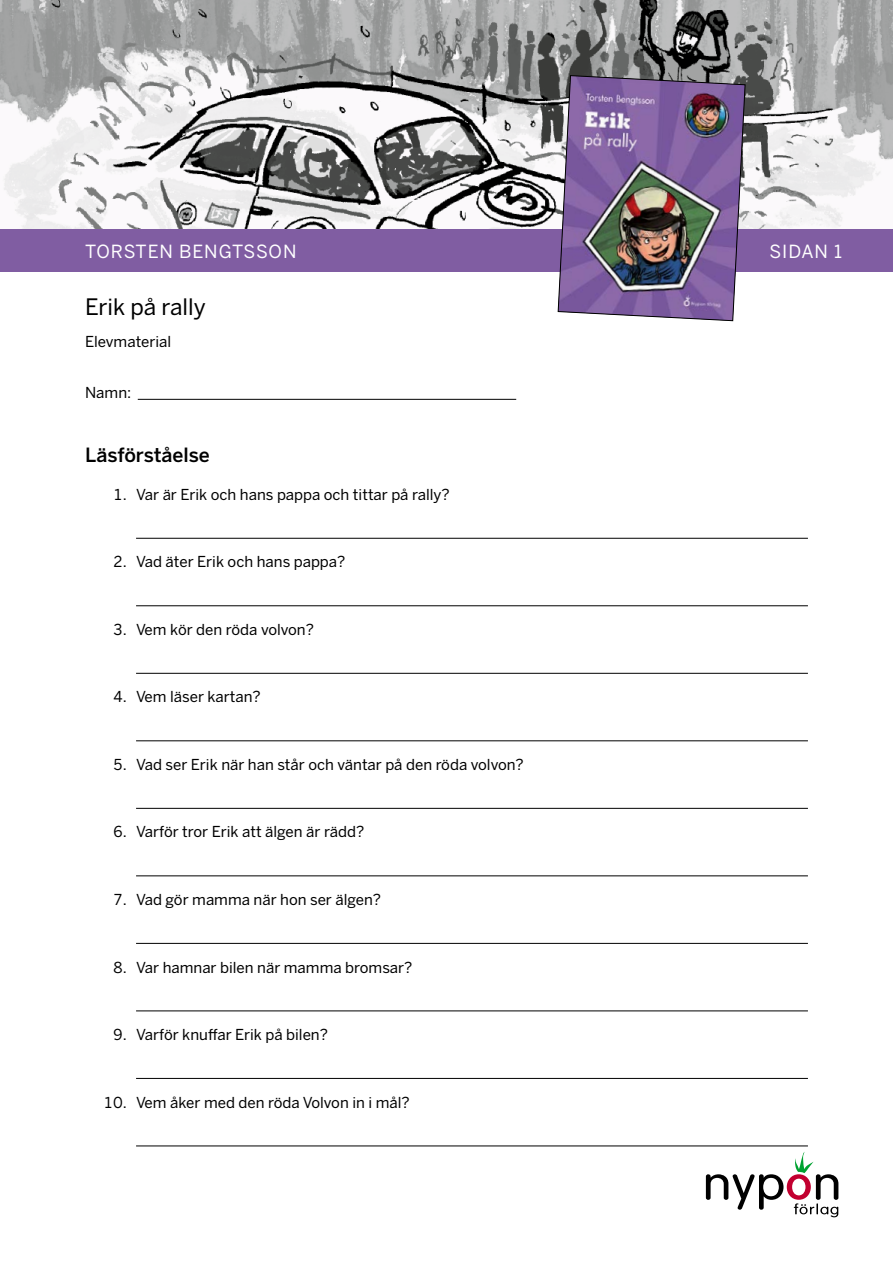
<style>
.page{position:relative;width:893px;height:1263px;background:#fff}
.page>*{position:absolute;margin:0;border:0;box-sizing:border-box;transform-origin:0 0}
.t1{font:22.5px "Benton Sans";color:#000}
.t2{font:500 19.5px "Benton Sans";color:#000}
.t3{font:18px "Benton Sans";letter-spacing:.05em;color:#fff}
.t4{font:15px "Benton Sans";color:#000}
</style>
<div class="page">
<img style="left:0;top:0;width:893px;height:230px">
<div style="left:0;top:230px;width:893px;height:42px;background:#805da2"></div>
<img style="left:557px;top:75px;width:189px;height:246px">
<svg style="left:706px;top:1152px;width:132px;height:65px"></svg>
<hr style="left:138px;top:399px;width:378px;height:1px;background:#000">
<hr style="left:136px;top:538px;width:672px;height:1px;background:#000">
<hr style="left:136px;top:605px;width:672px;height:1px;background:#000">
<hr style="left:136px;top:673px;width:672px;height:1px;background:#000">
<hr style="left:136px;top:740px;width:672px;height:1px;background:#000">
<hr style="left:136px;top:808px;width:672px;height:1px;background:#000">
<hr style="left:136px;top:875px;width:672px;height:1px;background:#000">
<hr style="left:136px;top:943px;width:672px;height:1px;background:#000">
<hr style="left:136px;top:1010px;width:672px;height:1px;background:#000">
<hr style="left:136px;top:1078px;width:672px;height:1px;background:#000">
<hr style="left:136px;top:1145px;width:672px;height:1px;background:#000">
<p class="t3" style="left:85px;top:241px;width:213px">TORSTEN BENGTSSON</p>
<h1 class="t1" style="left:85px;top:294px;width:122px">Erik på rally</h1>
<p class="t4" style="left:85px;top:333px;width:88px">Elevmaterial</p>
<p class="t4" style="left:85px;top:384px;width:48px">Namn:</p>
<h2 class="t2" style="left:85px;top:443px;width:126px">Läsförståelse</h2>
<p class="t4" style="left:113px;top:485px;width:338px">1. Var är Erik och hans pappa och tittar på rally?</p>
<p class="t4" style="left:113px;top:553px;width:234px">2. Vad äter Erik och hans pappa?</p>
<p class="t4" style="left:113px;top:620px;width:202px">3. Vem kör den röda volvon?</p>
<p class="t4" style="left:113px;top:688px;width:149px">4. Vem läser kartan?</p>
<p class="t4" style="left:113px;top:755px;width:412px">5. Vad ser Erik när han står och väntar på den röda volvon?</p>
<p class="t4" style="left:113px;top:823px;width:253px">6. Varför tror Erik att älgen är rädd?</p>
<p class="t4" style="left:113px;top:890px;width:270px">7. Vad gör mamma när hon ser älgen?</p>
<p class="t4" style="left:113px;top:958px;width:301px">8. Var hamnar bilen när mamma bromsar?</p>
<p class="t4" style="left:113px;top:1025px;width:216px">9. Varför knuffar Erik på bilen?</p>
<p class="t4" style="left:103px;top:1093px;width:308px">10. Vem åker med den röda Volvon in i mål?</p>
<p class="t3" style="left:769px;top:241px;width:74px">SIDAN 1</p>
</div>
